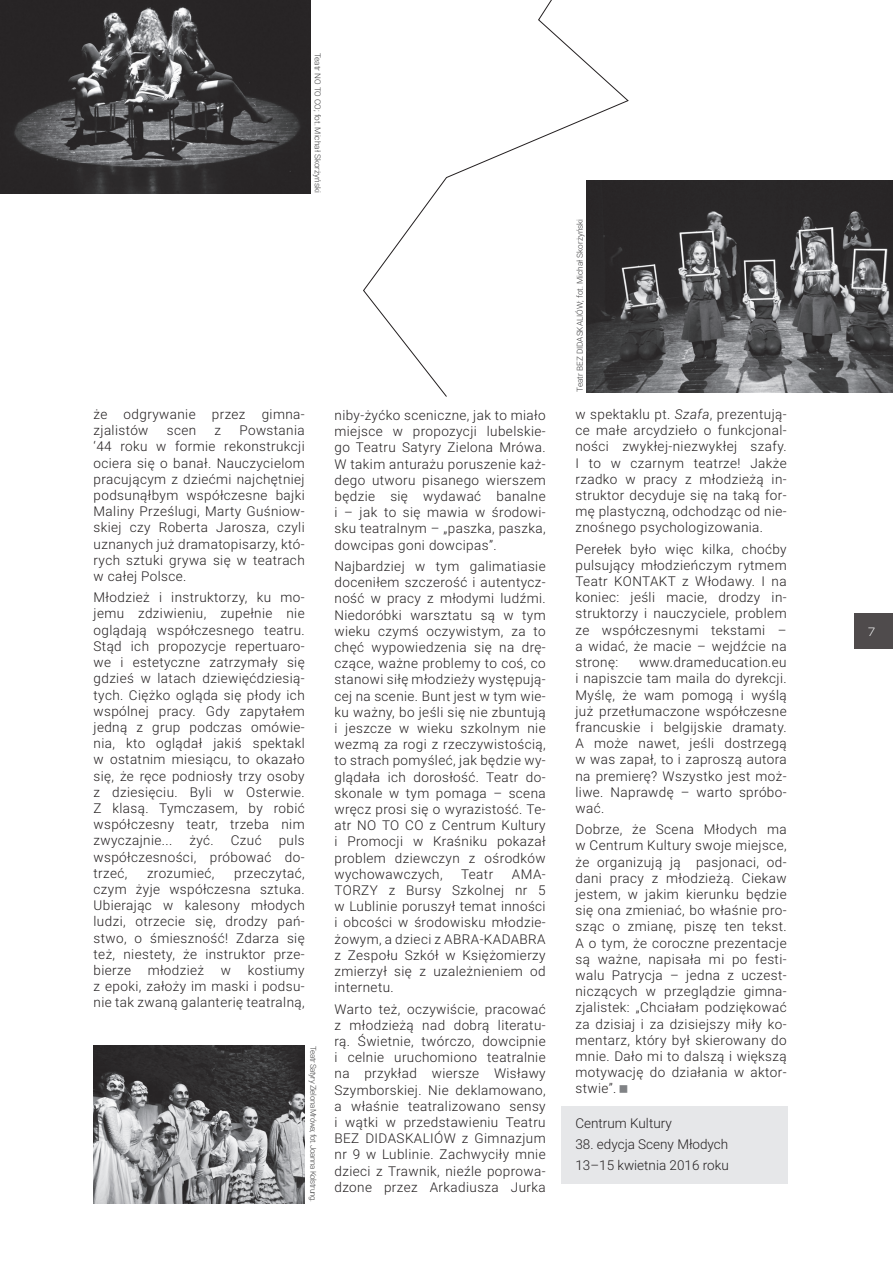
<style>
.page{position:relative;width:893px;height:1263px;background:#fff}
.page>*{position:absolute;margin:0;border:0;box-sizing:border-box;transform-origin:0 0}
.t1{font:300 13.5px/16.2px "Roboto";letter-spacing:.03em;color:#231f20;text-align:justify}
.t2{font:300 13.5px/21.3px "Roboto";color:#231f20}
.t3{font:300 12px "Nexa";color:#fff}
.t4{font:300 8.25px "Roboto";color:#3e3e3f}
.t5{font:300 7.95px "Roboto";letter-spacing:-.05em;color:#3e3e3f}
.s1{font-style:italic}
</style>
<div class="page">
<div style="left:854px;top:614px;width:39px;height:35px;background:#4f4b4c"></div>
<div style="left:561px;top:1106px;width:226px;height:77px;background:#e6e7e9"></div>
<img style="left:1px;top:0;width:42px;height:193px">
<img style="left:629px;top:181px;width:264px;height:212px">
<img style="left:94px;top:1045px;width:211px;height:158px">
<svg style="left:43px;top:0;width:586px;height:397px"></svg>
<p class="t4" style="left:323px;top:53px;width:142px;rotate:90deg">Teatr NO TO CO; fot. Michał Skorżyński</p>
<p class="t1" style="left:94px;top:406px;width:213px">że odgrywanie przez gimna&shy;zjalistów</p>
<p class="t1" style="left:94px;top:422px;width:213px;text-indent:146px">Powstania ‘44 roku w formie rekonstrukcji ociera się o banał. Nauczycielom pracującym z dziećmi najchętniej podsunąłbym współczesne bajki Maliny Prześlugi, Marty Guśniow&shy;skiej czy Roberta Jarosza, czyli uznanych już dramatopisarzy, któ&shy;rych sztuki grywa się w teatrach w całej Polsce.</p>
<p class="t1" style="left:94px;top:589px;width:213px">Młodzież i instruktorzy, ku mo&shy;jemu zdziwieniu, zupełnie nie oglądają współczesnego teatru.<br>Stąd ich propozycje repertuaro&shy;we i estetyczne zatrzymały się gdzieś w latach dziewięćdziesią&shy;tych. Ciężko ogląda się płody ich wspólnej pracy. Gdy zapytałem jedną z grup podczas omówie&shy;nia, kto oglądał jakiś spektakl w ostatnim miesiącu, to okazało się, że ręce podniosły trzy osoby z dziesięciu. Byli w Osterwie.<br>Z klasą. Tymczasem, by robić współczesny teatr, trzeba nim zwyczajnie...</p>
<p class="t1" style="left:167px;top:422px;width:31px">scen</p>
<p class="t1" style="left:215px;top:422px;width:8px">z</p>
<p class="t1" style="left:94px;top:832px;width:213px;text-indent:185px">puls współczesności, próbować do&shy;trzeć,</p>
<p class="t1" style="left:189px;top:832px;width:26px">żyć.</p>
<p class="t1" style="left:231px;top:832px;width:32px">Czuć</p>
<p class="t1" style="left:94px;top:864px;width:213px;text-indent:141px">przeczytać, czym żyje współczesna sztuka.<br>Ubierając w kalesony młodych ludzi, otrzecie się, drodzy pań&shy;stwo, o śmieszność! Zdarza się też, niestety, że instruktor prze&shy;bierze młodzież w kostiumy z epoki, założy im maski i podsu&shy;nie tak zwaną galanterię teatralną,</p>
<p class="t1" style="left:147px;top:864px;width:69px">zrozumieć,</p>
<p class="t5" style="left:319px;top:1046px;width:158px;rotate:90deg">Teatr Satyry Zielona Mrówa; fot. Joanna Kolstrung.</p>
<p class="t1" style="left:334px;top:407px;width:213px">niby-żyćko sceniczne, jak to miało miejsce w propozycji lubelskie&shy;go Teatru Satyry Zielona Mrówa.<br>W takim anturażu poruszenie każ&shy;dego utworu pisanego wierszem będzie się wydawać banalne i – jak to się mawia w środowi&shy;sku teatralnym – „paszka, paszka, dowcipas goni dowcipas”.</p>
<p class="t1" style="left:334px;top:557px;width:213px">Najbardziej w tym galimatiasie doceniłem szczerość i autentycz&shy;ność w pracy z młodymi ludźmi.<br>Niedoróbki warsztatu są w tym wieku czymś oczywistym, za to chęć wypowiedzenia się na drę&shy;czące, ważne problemy to coś, co stanowi siłę młodzieży występują&shy;cej na scenie. Bunt jest w tym wie&shy;ku ważny, bo jeśli się nie zbuntują i jeszcze w wieku szkolnym nie wezmą za rogi z rzeczywistością, to strach pomyśleć, jak będzie wy&shy;glądała ich dorosłość. Teatr do&shy;skonale w tym pomaga – scena wręcz prosi się o wyrazistość. Te&shy;atr NO TO CO z Centrum Kultury i Promocji w Kraśniku pokazał problem dziewczyn z ośrodków wychowawczych,</p>
<p class="t1" style="left:334px;top:865px;width:213px;text-indent:177px">AMA-TORZY z Bursy Szkolnej nr 5 w Lublinie poruszył temat inności i obcości w środowisku młodzie&shy;żowym, a dzieci z ABRA-KADABRA z Zespołu Szkół w Księżomierzy zmierzył się z uzależnieniem od internetu.</p>
<p class="t1" style="left:334px;top:1000px;width:213px">Warto też, oczywiście, pracować z młodzieżą nad dobrą literatu&shy;rą. Świetnie, twórczo, dowcipnie i celnie uruchomiono teatralnie na przykład wiersze Wisławy Szymborskiej. Nie deklamowano, a właśnie teatralizowano sensy i wątki w przedstawieniu Teatru BEZ DIDASKALIÓW z Gimnazjum nr 9 w Lublinie. Zachwyciły mnie dzieci z Trawnik, nieźle poprowa&shy;dzone przez Arkadiusza Jurka</p>
<p class="t1" style="left:461px;top:865px;width:34px">Teatr</p>
<p class="t4" style="left:574px;top:392px;width:174px;rotate:-90deg">Teatr BEZ DIDASKALIÓW; fot. Michał Skorżyński</p>
<p class="t1" style="left:575px;top:406px;width:213px">w spektaklu pt. <span class="s1">Szafa</span>, prezentują&shy;ce małe arcydzieło o funkcjonal&shy;ności zwykłej-niezwykłej szafy.<br>I to w czarnym teatrze! Jakże rzadko w pracy z młodzieżą in&shy;struktor decyduje się na taką for&shy;mę plastyczną, odchodząc od nie&shy;znośnego psychologizowania.</p>
<p class="t1" style="left:575px;top:540px;width:213px">Perełek było więc kilka, choćby pulsujący młodzieńczym rytmem Teatr KONTAKT z Włodawy. I na koniec: jeśli macie, drodzy in&shy;struktorzy i nauczyciele, problem ze współczesnymi tekstami – a widać, że macie – wejdźcie na stronę:</p>
<p class="t1" style="left:575px;top:654px;width:213px;text-indent:64px">www.drameducation.eu i napiszcie tam maila do dyrekcji.<br>Myślę, że wam pomogą i wyślą już przetłumaczone współczesne francuskie i belgijskie dramaty.<br>A może nawet, jeśli dostrzegą w was zapał, to i zaproszą autora na premierę? Wszystko jest moż&shy;liwe. Naprawdę – warto spróbo&shy;wać.</p>
<p class="t1" style="left:575px;top:821px;width:213px">Dobrze, że Scena Młodych ma w Centrum Kultury swoje miejsce, że organizują ją pasjonaci, od&shy;dani pracy z młodzieżą. Ciekaw jestem, w jakim kierunku będzie się ona zmieniać, bo właśnie pro&shy;sząc o zmianę, piszę ten tekst.<br>A o tym, że coroczne prezentacje są ważne, napisała mi po festi&shy;walu Patrycja – jedna z uczest&shy;niczących w przeglądzie gimna&shy;zjalistek: „Chciałam podziękować za dzisiaj i za dzisiejszy miły ko&shy;mentarz, który był skierowany do mnie. Dało mi to dalszą i większą motywację do działania w aktor&shy;stwie”.</p>
<p class="t2" style="left:575px;top:1111px;width:98px">Centrum Kultury</p>
<p class="t2" style="left:575px;top:1133px;width:155px">38. edycja Sceny Młodych<br>13–15 kwietnia 2016 roku</p>
<p class="t3" style="left:868px;top:625px;width:9px">7</p>
</div>
